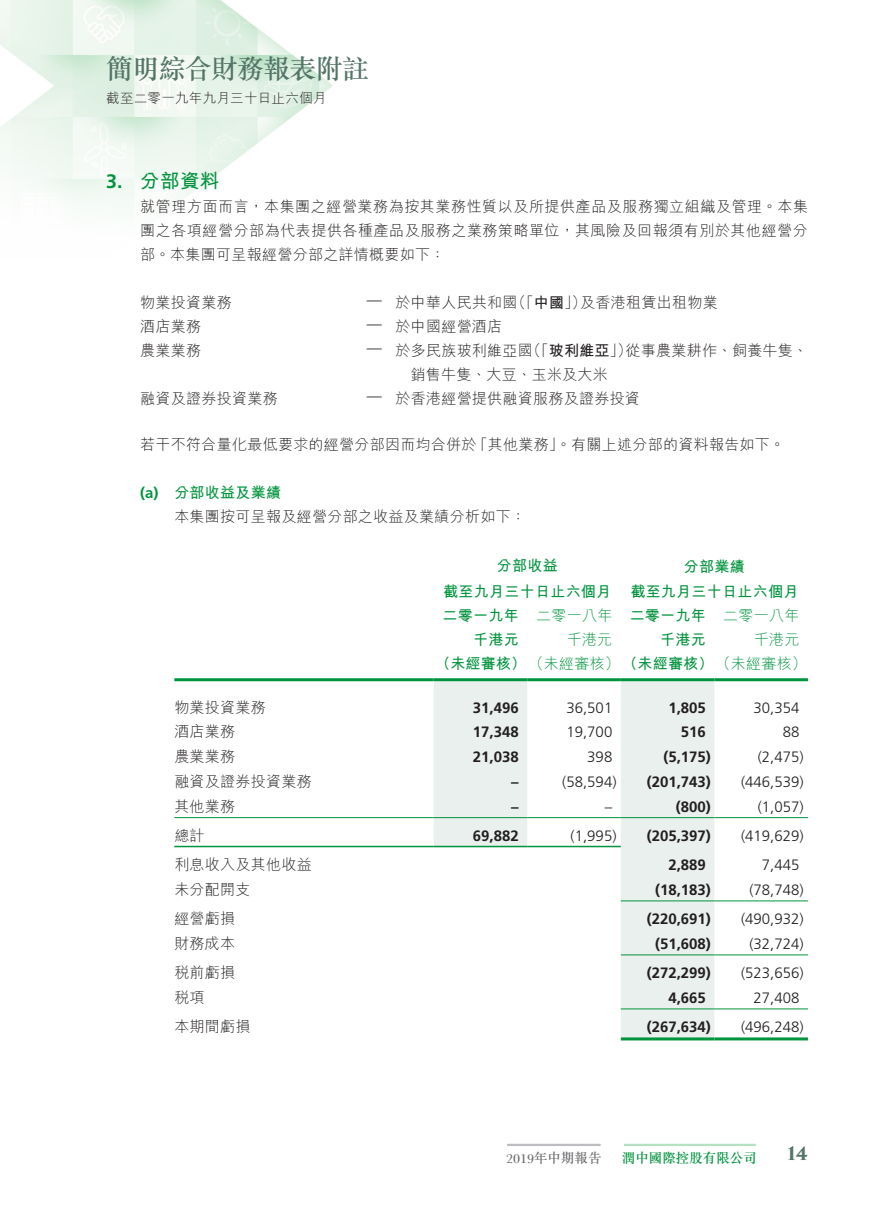
<style>
.page{position:relative;width:893px;height:1212px;background:#fff}
.page>*{position:absolute;margin:0;border:0;box-sizing:border-box;transform-origin:0 0}
.t1{font:500 27px "M Sung HK";letter-spacing:-.03em;color:#537567}
.t2{font:700 19.5px "M Hei HK";color:#00943d}
.t3{font:700 19.5px "Frutiger LT Std";color:#00943d}
.t4{font:700 18px "Trajan Pro 3";color:#537567}
.t5{font:300 15px/24px "M Hei HK";letter-spacing:.02em;color:#231f20;text-align:justify}
.t6{font:300 15px "Frutiger LT Std";color:#231f20}
.t7{font:700 15px "Frutiger LT Std";color:#231f20}
.t8{font:700 15px/25.5px "M Hei HK";letter-spacing:.02em;color:#00943d;text-align:center}
.t9{font:300 15px "M Hei HK";letter-spacing:.02em;color:#00943d}
.t10{font:700 15px "Frutiger LT Std";color:#00943d}
.t11{font:300 13.5px "M Hei HK";letter-spacing:.02em;color:#231f20}
.t12{font:500 13.5px "M Sung HK";color:#00943d}
.t13{font:500 13.5px "M Sung HK";color:#6c6d70}
.s1{font-weight:700}
.s2{font-weight:300}
</style>
<div class="page">
<img style="left:0;top:0;width:333px;height:206px">
<hr style="left:624px;top:1144px;width:132px;height:2px;background:#b6e0c2">
<hr style="left:507px;top:1144px;width:94px;height:2px;background:#bcbdc0">
<svg style="left:434px;top:681px;width:280px;height:359px"></svg>
<hr style="left:174px;top:678px;width:260px;height:3px;background:#00943d">
<hr style="left:434px;top:678px;width:93px;height:3px;background:#00943d">
<hr style="left:527px;top:678px;width:94px;height:3px;background:#00943d">
<hr style="left:621px;top:678px;width:93px;height:3px;background:#00943d">
<hr style="left:714px;top:678px;width:94px;height:3px;background:#00943d">
<hr style="left:174px;top:817px;width:260px;height:1px;background:#00943d">
<hr style="left:434px;top:817px;width:93px;height:1px;background:#00943d">
<hr style="left:527px;top:817px;width:94px;height:1px;background:#00943d">
<hr style="left:621px;top:817px;width:93px;height:1px;background:#00943d">
<hr style="left:714px;top:817px;width:94px;height:1px;background:#00943d">
<hr style="left:174px;top:846px;width:260px;height:1px;background:#00943d">
<hr style="left:434px;top:846px;width:93px;height:1px;background:#00943d">
<hr style="left:527px;top:846px;width:94px;height:1px;background:#00943d">
<hr style="left:621px;top:900px;width:93px;height:1px;background:#00943d">
<hr style="left:714px;top:900px;width:94px;height:1px;background:#00943d">
<hr style="left:621px;top:954px;width:93px;height:1px;background:#00943d">
<hr style="left:714px;top:954px;width:94px;height:1px;background:#00943d">
<hr style="left:621px;top:1008px;width:93px;height:1px;background:#00943d">
<hr style="left:714px;top:1008px;width:94px;height:1px;background:#00943d">
<hr style="left:621px;top:1037px;width:93px;height:3px;background:#00943d">
<hr style="left:714px;top:1037px;width:94px;height:3px;background:#00943d">
<h1 class="t1" style="left:106px;top:51px;width:264px">簡明綜合財務報表附註</h1>
<p class="t11" style="left:106px;top:92px;width:222px">截至二零一九年九月三十日止六個月</p>
<h2 class="t3" style="left:106px;top:169px;width:18px">3.</h2>
<h2 class="t2" style="left:140px;top:166px;width:81px">分部資料</h2>
<p class="t5" style="left:140px;top:194px;width:669px">就管理方面而言，本集團之經營業務為按其業務性質以及所提供產品及服務獨立組織及管理。本集團之各項經營分部為代表提供各種產品及服務之業務策略單位，其風險及回報須有別於其他經營分部。本集團可呈報經營分部之詳情概要如下：</p>
<p class="t5" style="left:580px;top:290px;width:139px">及香港租賃出租物業</p>
<p class="t5" style="left:511px;top:290px;width:77px">（「<span class="s1">中國</span>」）</p>
<p class="t5" style="left:395px;top:290px;width:124px">於中華人民共和國</p>
<p class="t5" style="left:140px;top:290px;width:93px">物業投資業務</p>
<p class="t6" style="left:367px;top:292px;width:16px">—</p>
<p class="t5" style="left:140px;top:314px;width:62px">酒店業務</p>
<p class="t5" style="left:140px;top:338px;width:62px">農業業務</p>
<p class="t5" style="left:140px;top:386px;width:139px">融資及證券投資業務</p>
<p class="t6" style="left:367px;top:316px;width:16px">—</p>
<p class="t6" style="left:367px;top:340px;width:16px">—</p>
<p class="t6" style="left:367px;top:388px;width:16px">—</p>
<p class="t5" style="left:395px;top:314px;width:108px">於中國經營酒店</p>
<p class="t5" style="left:526px;top:338px;width:107px">（「<span class="s1">玻利維亞</span>」）</p>
<p class="t5" style="left:625px;top:338px;width:184px">從事農業耕作、飼養牛隻、</p>
<p class="t5" style="left:395px;top:338px;width:139px">於多民族玻利維亞國</p>
<p class="t5" style="left:395px;top:362px;width:246px;text-indent:15px">銷售牛隻、大豆、玉米及大米<br>於香港經營提供融資服務及證券投資</p>
<p class="t5" style="left:140px;top:432px;width:338px">若干不符合量化最低要求的經營分部因而均合併於</p>
<p class="t8" style="left:174px;top:478px;width:108px">分部收益及業績</p>
<p class="t5" style="left:473px;top:432px;width:314px">「其他業務」。有關上述分部的資料報告如下。</p>
<p class="t10" style="left:140px;top:484px;width:20px">a( )</p>
<p class="t5" style="left:174px;top:504px;width:353px">本集團按可呈報及經營分部之收益及業績分析如下：</p>
<p class="t8" style="left:443px;top:552px;width:169px">分部收益<br>截至九月三十日止六個月</p>
<p class="t8" style="left:630px;top:553px;width:169px;line-height:24.8px">分部業績<br>截至九月三十日止六個月</p>
<p class="t9" style="left:723px;top:607px;width:78px">二零一八年</p>
<p class="t9" style="left:536px;top:607px;width:78px">二零一八年</p>
<p class="t8" style="left:443px;top:601px;width:78px">二零一九年</p>
<p class="t8" style="left:630px;top:601px;width:78px">二零一九年</p>
<p class="t5" style="left:174px;top:695px;width:93px">物業投資業務</p>
<p class="t9" style="left:567px;top:631px;width:47px">千港元</p>
<p class="t9" style="left:754px;top:631px;width:47px">千港元</p>
<p class="t8" style="left:435px;top:626px;width:373px;line-height:24px;text-align:left;text-indent:38px">千港元<br>（未經審核）<span class="s2">（未經審核）</span>（未經審核）<span class="s2">（未經審核(</span></p>
<p class="t6" style="left:753px;top:699px;width:47px">30,354</p>
<p class="t8" style="left:660px;top:625px;width:47px">千港元</p>
<p class="t7" style="left:473px;top:698px;width:47px">31,496</p>
<p class="t7" style="left:668px;top:698px;width:39px">1,805</p>
<p class="t6" style="left:566px;top:699px;width:47px">36,501</p>
<p class="t5" style="left:174px;top:720px;width:62px">酒店業務</p>
<p class="t7" style="left:473px;top:723px;width:47px">17,348</p>
<p class="t6" style="left:566px;top:724px;width:47px">19,700</p>
<p class="t7" style="left:681px;top:723px;width:27px">516</p>
<p class="t6" style="left:783px;top:724px;width:18px">88</p>
<p class="t5" style="left:174px;top:744px;width:62px">農業業務</p>
<p class="t7" style="left:473px;top:748px;width:47px">21,038</p>
<p class="t6" style="left:587px;top:748px;width:27px">398</p>
<p class="t7" style="left:663px;top:748px;width:49px">)5,175(</p>
<p class="t6" style="left:758px;top:748px;width:47px">)2,475(</p>
<p class="t5" style="left:174px;top:769px;width:139px">融資及證券投資業務</p>
<p class="t7" style="left:511px;top:773px;width:9px">–</p>
<p class="t6" style="left:562px;top:773px;width:56px">)58,594(</p>
<p class="t7" style="left:647px;top:773px;width:66px">)201,743(</p>
<p class="t6" style="left:741px;top:773px;width:64px">)446,539(</p>
<p class="t5" style="left:174px;top:794px;width:62px">其他業務</p>
<p class="t7" style="left:511px;top:797px;width:9px">–</p>
<p class="t6" style="left:605px;top:798px;width:9px">–</p>
<p class="t7" style="left:676px;top:797px;width:37px">)800(</p>
<p class="t6" style="left:758px;top:798px;width:47px">)1,057(</p>
<p class="t5" style="left:174px;top:823px;width:32px">總計</p>
<p class="t7" style="left:473px;top:827px;width:47px">69,882</p>
<p class="t6" style="left:571px;top:827px;width:47px">)1,995(</p>
<p class="t7" style="left:647px;top:827px;width:66px">)205,397(</p>
<p class="t6" style="left:741px;top:827px;width:64px">)419,629(</p>
<p class="t5" style="left:174px;top:852px;width:139px">利息收入及其他收益</p>
<p class="t7" style="left:668px;top:856px;width:39px">2,889</p>
<p class="t6" style="left:762px;top:856px;width:39px">7,445</p>
<p class="t5" style="left:174px;top:877px;width:78px">未分配開支</p>
<p class="t7" style="left:655px;top:881px;width:57px">)18,183(</p>
<p class="t6" style="left:749px;top:881px;width:56px">)78,748(</p>
<p class="t5" style="left:174px;top:906px;width:62px">經營虧損</p>
<p class="t7" style="left:647px;top:910px;width:66px">)220,691(</p>
<p class="t6" style="left:741px;top:910px;width:64px">)490,932(</p>
<p class="t5" style="left:174px;top:931px;width:62px">財務成本</p>
<p class="t7" style="left:655px;top:935px;width:57px">)51,608(</p>
<p class="t6" style="left:749px;top:935px;width:56px">)32,724(</p>
<p class="t5" style="left:174px;top:960px;width:62px">稅前虧損</p>
<p class="t7" style="left:647px;top:964px;width:66px">)272,299(</p>
<p class="t6" style="left:741px;top:964px;width:64px">)523,656(</p>
<p class="t5" style="left:174px;top:985px;width:32px">稅項</p>
<p class="t7" style="left:668px;top:989px;width:39px">4,665</p>
<p class="t6" style="left:753px;top:989px;width:47px">27,408</p>
<p class="t5" style="left:174px;top:1014px;width:78px">本期間虧損</p>
<p class="t7" style="left:647px;top:1018px;width:66px">)267,634(</p>
<p class="t6" style="left:741px;top:1018px;width:64px">)496,248(</p>
<p class="t13" style="left:506px;top:1149px;width:97px">2019年中期報告</p>
<p class="t12" style="left:622px;top:1149px;width:136px">潤中國際控股有限公司</p>
<p class="t4" style="left:787px;top:1140px;width:22px">14</p>
</div>
